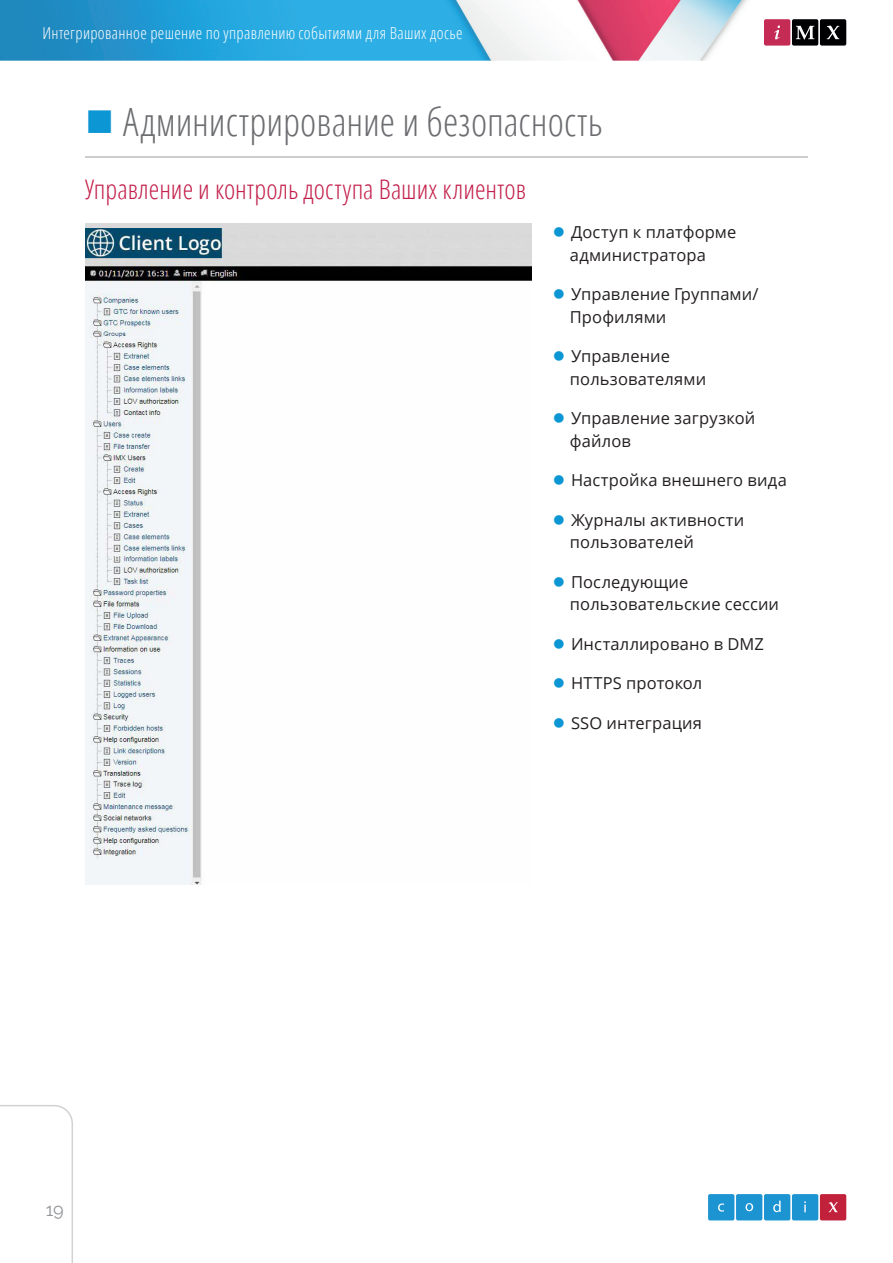
<style>
.page{position:relative;width:893px;height:1263px;background:#fff}
.page>*{position:absolute;margin:0;border:0;box-sizing:border-box;transform-origin:0 0}
.t1{font:300 condensed 39px "Open Sans";color:#6c6d70}
.Heading_2{font:300 condensed 27px "Open Sans";color:#c31f4a}
.t2{font:18px "Raleway";color:#939598}
.Body{font:16.5px "Open Sans";letter-spacing:.005em;color:#231f20}
.t3{font:300 condensed 16.5px "Open Sans";letter-spacing:.02em;color:#fff}
</style>
<div class="page">
<img style="left:0;top:0;width:748px;height:61px">
<svg style="left:764px;top:19px;width:82px;height:27px;background:#623442"></svg>
<svg style="left:708px;top:1194px;width:138px;height:26px;background:#4e88bb"></svg>
<svg style="left:0;top:1105px;width:73px;height:158px"></svg>
<img style="left:85px;top:223px;width:446px;height:662px">
<hr style="left:85px;top:156px;width:723px;height:2px;background:#bcbdc0">
<p class="t3" style="left:43px;top:22px;width:422px">Интегрированное решение по управлению событиями для Ваших досье</p>
<p class="t1" style="left:123px;top:96px;width:481px">Администрирование и безопасность</p>
<p class="Heading_2" style="left:85px;top:171px;width:442px">Управление и контроль доступа Ваших клиентов</p>
<p class="Body" style="left:571px;top:221px;width:167px">Доступ к платформе</p>
<p class="Body" style="left:570px;top:243px;width:138px">администратора</p>
<p class="Body" style="left:571px;top:283px;width:189px">Управление Группами/</p>
<p class="Body" style="left:570px;top:305px;width:98px">Профилями</p>
<p class="Body" style="left:571px;top:345px;width:100px">Управление</p>
<p class="Body" style="left:570px;top:367px;width:138px">пользователями</p>
<p class="Body" style="left:571px;top:407px;width:186px">Управление загрузкой</p>
<p class="Body" style="left:570px;top:429px;width:62px">файлов</p>
<p class="Body" style="left:571px;top:469px;width:217px">Настройка внешнего вида</p>
<p class="Body" style="left:571px;top:508px;width:175px">Журналы активности</p>
<p class="Body" style="left:570px;top:531px;width:125px">пользователей</p>
<p class="Body" style="left:571px;top:570px;width:119px">Последующие</p>
<p class="Body" style="left:570px;top:593px;width:210px">пользовательские сессии</p>
<p class="Body" style="left:571px;top:632px;width:194px">Инсталлировано в DMZ</p>
<p class="Body" style="left:571px;top:672px;width:133px">HTTPS протокол</p>
<p class="Body" style="left:571px;top:711px;width:133px">SSO интеграция</p>
<p class="t2" style="left:46px;top:1199px;width:20px">19</p>
</div>
